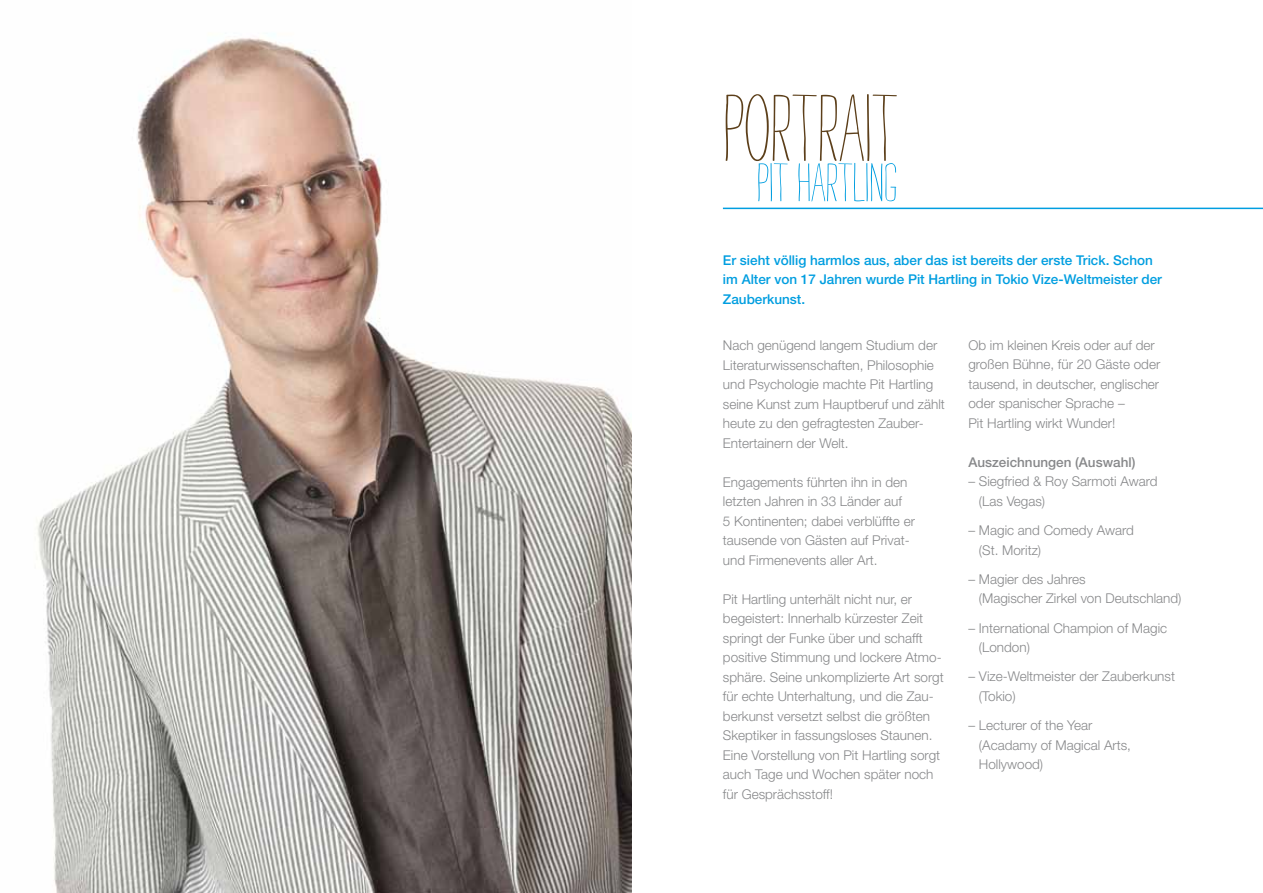
<style>
.page{position:relative;width:1263px;height:893px;background:#fff}
.page>*{position:absolute;margin:0;border:0;box-sizing:border-box;transform-origin:0 0}
.t1{font:105px "Strangelove Text";color:#5c3f1a}
.t2{font:60px "Strangelove Text";color:#009ee0}
.t3{font:300 13.5px/19.5px "Helvetica Neue";color:#87888a}
.t4{font:500 13.5px/19.5px "Helvetica Neue";color:#009ee0}
.t5{font:500 13.5px "Helvetica Neue";color:#87888a}
</style>
<div class="page">
<hr style="left:723px;top:208px;width:540px;height:1px;background:#009ee0">
<img style="left:37px;top:34px;width:594px;height:859px">
<h1 class="t1" style="left:723px;top:80px;width:176px">PORTRAIT</h1>
<h2 class="t2" style="left:757px;top:155px;width:142px">PIT HARTLING</h2>
<p class="t4" style="left:723px;top:250px;width:441px">Er sieht völlig harmlos aus, aber das ist bereits der erste Trick. Schon im Alter von 17 Jahren wurde Pit Hartling in Tokio Vize-Weltmeister der<br>Zauberkunst.</p>
<p class="t3" style="left:723px;top:335px;width:224px">Nach genügend langem Studium der Literaturwissenschaften, Philosophie und Psychologie machte Pit Hartling seine Kunst zum Hauptberuf und zählt heute zu den gefragtesten Zauber-Entertainern der Welt.</p>
<p class="t3" style="left:723px;top:472px;width:194px">Engagements führten ihn in den letzten Jahren in 33 Länder auf<br>5 Kontinenten; dabei verblüffte er tausende von Gästen auf Privat&shy;und Firmenevents aller Art.</p>
<p class="t3" style="left:723px;top:589px;width:222px">Pit Hartling unterhält nicht nur, er begeistert: Innerhalb kürzester Zeit springt der Funke über und schafft positive Stimmung und lockere Atmo&shy;sphäre. Seine unkomplizierte Art sorgt für echte Unterhaltung, und die Zau&shy;berkunst versetzt selbst die größten Skeptiker in fassungsloses Staunen.<br>Eine Vorstellung von Pit Hartling sorgt auch Tage und Wochen später noch für Gesprächsstoff!</p>
<p class="t3" style="left:968px;top:335px;width:193px">Ob im kleinen Kreis oder auf der großen Bühne, für 20 Gäste oder tausend, in deutscher, englischer oder spanischer Sprache –<br>Pit Hartling wirkt Wunder!</p>
<p class="t5" style="left:968px;top:454px;width:169px">Auszeichnungen (Auswahl)</p>
<p class="t3" style="left:979px;top:472px;width:180px;text-indent:-11px">– Siegfried &amp; Roy Sarmoti Award (Las Vegas)</p>
<p class="t3" style="left:979px;top:520px;width:156px;text-indent:-11px">– Magic and Comedy Award (St. Moritz)</p>
<p class="t3" style="left:979px;top:569px;width:204px;text-indent:-11px">– Magier des Jahres<br>(Magischer Zirkel von Deutschland)</p>
<p class="t3" style="left:979px;top:618px;width:190px;text-indent:-11px">– International Champion of Magic (London)</p>
<p class="t3" style="left:979px;top:667px;width:198px;text-indent:-11px">– Vize-Weltmeister der Zauberkunst (Tokio)</p>
<p class="t3" style="left:979px;top:715px;width:154px;text-indent:-11px">– Lecturer of the Year (Acadamy of Magical Arts,<br>Hollywood)</p>
</div>
